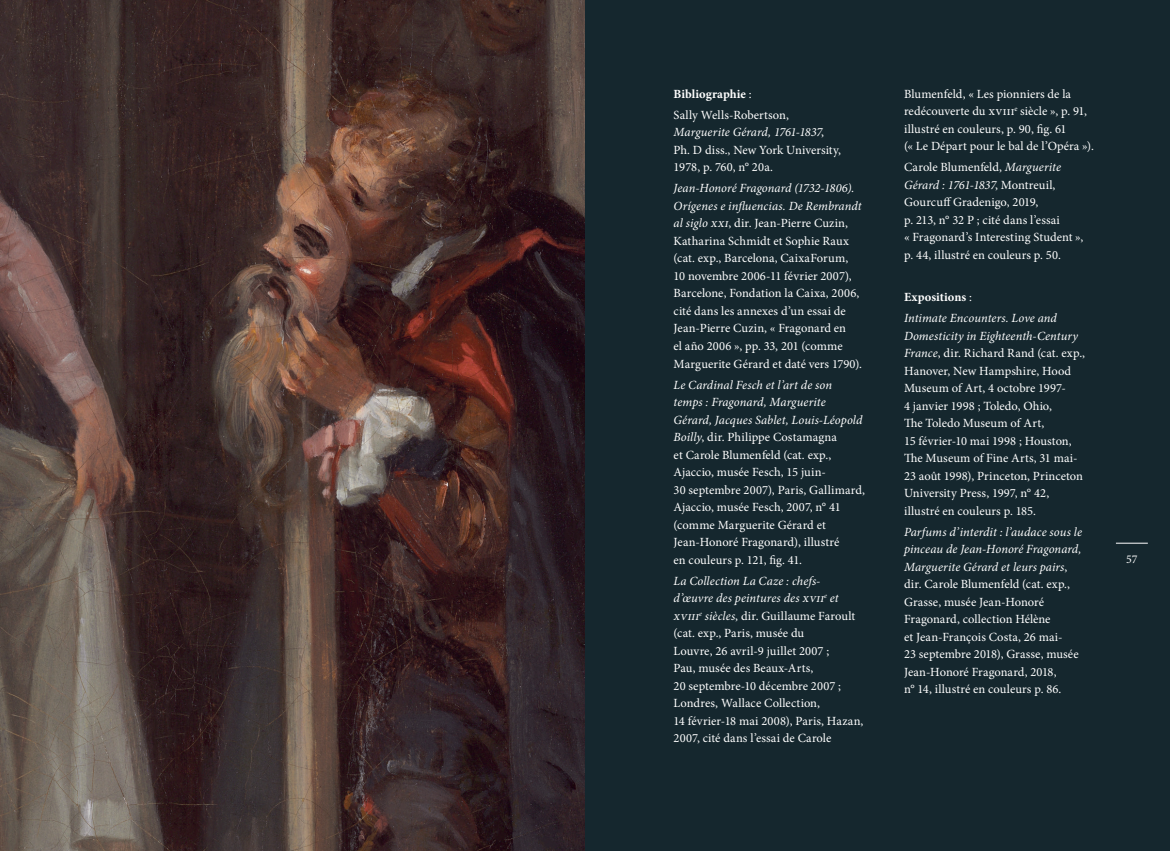
<style>
.page{position:relative;width:1170px;height:851px;background:#fff}
.page>*{position:absolute;margin:0;border:0;box-sizing:border-box;transform-origin:0 0}
._4_TEXTE__métrique__drapeau{font:12.5px/17.5px "Minion Pro";letter-spacing:.005em;color:#fff}
._4_TEXTE__métrique__drapeau-2{font:700 12.5px "Minion Pro";color:#fff}
.t1{font:11.88px "Minion Pro";color:#fff}
.s1{font-weight:400}
.s2{font-style:italic}
</style>
<div class="page">
<div style="left:0;top:0;width:1169px;height:850px;background:#15272e"></div>
<hr style="left:1115px;top:542px;width:32px;height:1px;background:#fff">
<img style="left:0;top:0;width:585px;height:850px">
<p class="_4_TEXTE__métrique__drapeau-2" style="left:673px;top:85px;width:79px">Bibliographie <span class="s1">:</span></p>
<p class="_4_TEXTE__métrique__drapeau" style="left:673px;top:106px;width:169px">Sally Wells-Robertson,<br><span class="s2">Marguerite Gérard, 1761-1837</span>,<br>Ph. D diss., New York University,<br>1978, p. 760, n° 20a.</p>
<p class="_4_TEXTE__métrique__drapeau" style="left:673px;top:180px;width:190px"><span class="s2">Jean-Honoré Fragonard (1732-1806).<br>Orígenes e influencias. De Rembrandt al siglo xxi</span>, dir. Jean-Pierre Cuzin, Katharina Schmidt et Sophie Raux (cat. exp., Barcelona, CaixaForum, 10 novembre 2006-11 février 2007), Barcelone, Fondation la Caixa, 2006, cité dans les annexes d’un essai de Jean-Pierre Cuzin, « Fragonard en<br>el año 2006 », pp. 33, 201 (comme Marguerite Gérard et daté vers 1790).</p>
<p class="_4_TEXTE__métrique__drapeau" style="left:673px;top:376px;width:193px"><span class="s2">Le Cardinal Fesch et l’art de son<br>temps : Fragonard, Marguerite Gérard, Jacques Sablet, Louis-Léopold Boilly</span>, dir. Philippe Costamagna<br>et Carole Blumenfeld (cat. exp., Ajaccio, musée Fesch, 15 juin-<br>30 septembre 2007), Paris, Gallimard, Ajaccio, musée Fesch, 2007, n° 41 (comme Marguerite Gérard et Jean-Honoré Fragonard), illustré<br>en couleurs p. 121, fig. 41.</p>
<p class="_4_TEXTE__métrique__drapeau" style="left:673px;top:572px;width:191px"><span class="s2">La Collection La Caze : chefs-<br>d’œuvre des peintures des xvii</span><sup>e</sup> <span class="s2">et xviii</span><sup>e</sup> <span class="s2">siècles</span>, dir. Guillaume Faroult (cat. exp., Paris, musée du<br>Louvre, 26 avril-9 juillet 2007 ;<br>Pau, musée des Beaux-Arts,<br>20 septembre-10 décembre 2007 ;<br>Londres, Wallace Collection,<br>14 février-18 mai 2008), Paris, Hazan,<br>2007, cité dans l’essai de Carole</p>
<p class="_4_TEXTE__métrique__drapeau" style="left:904px;top:85px;width:191px">Blumenfeld, « Les pionniers de la redécouverte du xviii<sup>e</sup> siècle », p. 91, illustré en couleurs, p. 90, fig. 61<br>(« Le Départ pour le bal de l’Opéra »).</p>
<p class="_4_TEXTE__métrique__drapeau" style="left:904px;top:159px;width:181px">Carole Blumenfeld, <span class="s2">Marguerite<br>Gérard : 1761-1837</span>, Montreuil,<br>Gourcuff Gradenigo, 2019,<br>p. 213, n° 32 P ; cité dans l’essai<br>« Fragonard’s Interesting Student », p. 44, illustré en couleurs p. 50.</p>
<p class="_4_TEXTE__métrique__drapeau-2" style="left:904px;top:288px;width:69px">Expositions <span class="s1">:</span></p>
<p class="_4_TEXTE__métrique__drapeau" style="left:904px;top:309px;width:182px"><span class="s2">Intimate Encounters. Love and<br>Domesticity in Eighteenth-Century<br>France</span>, dir. Richard Rand (cat. exp.,<br>Hanover, New Hampshire, Hood<br>Museum of Art, 4 octobre 1997-<br>4 janvier 1998 ; Toledo, Ohio,<br>The Toledo Museum of Art,<br>15 février-10 mai 1998 ; Houston,<br>The Museum of Fine Arts, 31 mai-<br>23 août 1998), Princeton, Princeton<br>University Press, 1997, n° 42, illustré en couleurs p. 185.</p>
<p class="_4_TEXTE__métrique__drapeau" style="left:904px;top:523px;width:179px"><span class="s2">Parfums d’interdit : l’audace sous le pinceau de Jean-Honoré Fragonard, Marguerite Gérard et leurs pairs</span>, dir. Carole Blumenfeld (cat. exp., Grasse, musée Jean-Honoré Fragonard, collection Hélène<br>et Jean-François Costa, 26 mai-<br>23 septembre 2018), Grasse, musée Jean-Honoré Fragonard, 2018,<br>n° 14, illustré en couleurs p. 86.</p>
<p class="t1" style="left:1125px;top:551px;width:13px">57</p>
</div>
